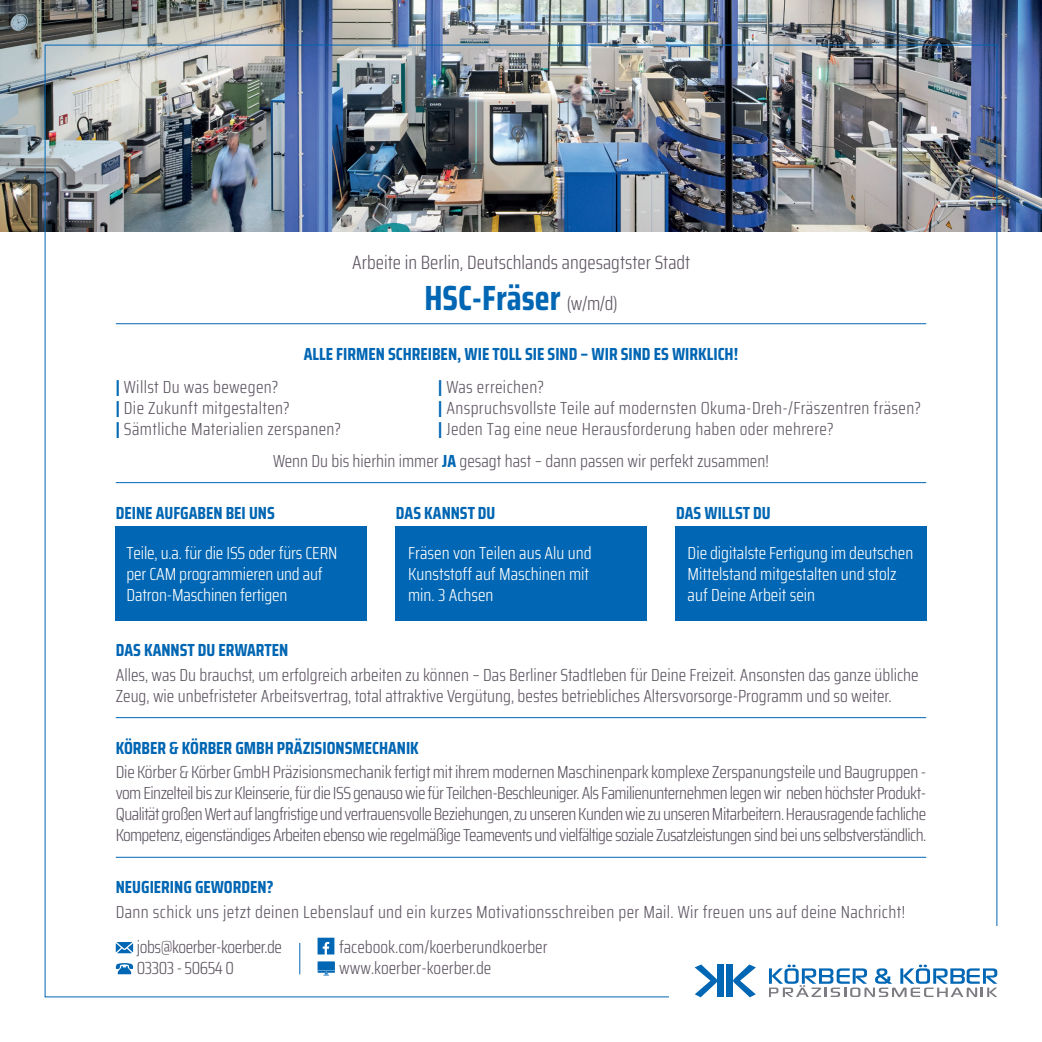
<style>
.page{position:relative;width:1042px;height:1042px;background:#fff}
.page>*{position:absolute;margin:0;border:0;box-sizing:border-box;transform-origin:0 0}
.t1{font:700 35px "Saira Condensed";color:#0166b3}
.t2{font:300 19.25px "Saira Condensed";color:#5f5663}
.t3{font:300 17.5px/21px "Saira Condensed";color:#5f5663}
.t4{font:300 17.5px "Saira Condensed";letter-spacing:.02em;color:#5f5663}
.t5{font:300 17.5px/21px "Saira Condensed";color:#fff}
.t6{font:700 17.5px "Saira Condensed";color:#0166b3}
.t7{font:300 17.5px "Saira Condensed";letter-spacing:-.025em;color:#5f5663}
.s1{font-weight:300;font-size:19.25px;color:#5f5663}
.s2{font-weight:700;color:#0166b3}
</style>
<div class="page">
<img style="left:0;top:0;width:1042px;height:231px">
<hr style="left:116px;top:323px;width:810px;height:1px;background:#0166b3">
<hr style="left:116px;top:482px;width:810px;height:1px;background:#0166b3">
<div style="left:116px;top:526px;width:251px;height:94px;background:#0166b3"></div>
<div style="left:395px;top:526px;width:252px;height:94px;background:#0166b3"></div>
<div style="left:675px;top:526px;width:251px;height:94px;background:#0166b3"></div>
<hr style="left:116px;top:857px;width:810px;height:1px;background:#0166b3">
<hr style="left:116px;top:717px;width:810px;height:1px;background:#0166b3">
<hr style="left:299px;top:943px;width:1px;height:31px;background:#0166b3">
<svg style="left:116px;top:942px;width:17px;height:11px"></svg>
<svg style="left:317px;top:937px;width:17px;height:17px"></svg>
<svg style="left:116px;top:963px;width:17px;height:11px"></svg>
<svg style="left:317px;top:961px;width:18px;height:14px"></svg>
<div style="left:726px;top:964px;width:7px;height:33px;background:#0166b3"></div>
<svg style="left:733px;top:964px;width:23px;height:33px"></svg>
<div style="left:717px;top:964px;width:7px;height:33px;background:#0166b3"></div>
<svg style="left:694px;top:964px;width:23px;height:33px"></svg>
<svg style="left:769px;top:964px;width:228px;height:33px"></svg>
<p class="t2" style="left:352px;top:248px;width:340px">Arbeite in Berlin, Deutschlands angesagtster Stadt</p>
<h1 class="t1" style="left:424px;top:271px;width:195px">HSC-Fräser <span class="s1">(w/m/d)</span></h1>
<p class="t6" style="left:304px;top:340px;width:436px">ALLE FIRMEN SCHREIBEN, WIE TOLL SIE SIND – WIR SIND ES WIRKLICH!</p>
<p class="t4" style="left:116px;top:374px;width:164px"><span class="s2">|</span> Willst Du was bewegen?</p>
<p class="t4" style="left:438px;top:374px;width:107px"><span class="s2">|</span> Was erreichen?</p>
<p class="t4" style="left:116px;top:395px;width:175px"><span class="s2">|</span> Die Zukunft mitgestalten?</p>
<p class="t4" style="left:438px;top:395px;width:484px"><span class="s2">|</span> Anspruchsvollste Teile auf modernsten Okuma-Dreh-/Fräszentren fräsen?</p>
<p class="t4" style="left:116px;top:416px;width:227px"><span class="s2">|</span> Sämtliche Materialien zerspanen?</p>
<p class="t3" style="left:273px;top:413px;width:562px;line-height:31.5px;text-indent:165px"><span class="s2">|</span> Jeden Tag eine neue Herausforderung haben oder mehrere?<br>Wenn Du bis hierhin immer <span class="s2">JA</span> gesagt hast – dann passen wir perfekt zusammen!</p>
<p class="t6" style="left:116px;top:499px;width:160px">DEINE AUFGABEN BEI UNS</p>
<p class="t6" style="left:396px;top:499px;width:101px">DAS KANNST DU</p>
<p class="t6" style="left:676px;top:499px;width:96px">DAS WILLST DU</p>
<p class="t5" style="left:126px;top:542px;width:212px">Teile, u.a. für die ISS oder fürs CERN per CAM programmieren und auf<br>Datron-Maschinen fertigen</p>
<p class="t5" style="left:408px;top:542px;width:185px">Fräsen von Teilen aus Alu und<br>Kunststoff auf Maschinen mit min. 3 Achsen</p>
<p class="t5" style="left:687px;top:542px;width:227px">Die digitalste Fertigung im deutschen<br>Mittelstand mitgestalten und stolz auf Deine Arbeit sein</p>
<p class="t6" style="left:116px;top:636px;width:174px">DAS KANNST DU ERWARTEN</p>
<p class="t3" style="left:116px;top:663px;width:804px">Alles, was Du brauchst, um erfolgreich arbeiten zu können – Das Berliner Stadtleben für Deine Freizeit. Ansonsten das ganze übliche<br>Zeug, wie unbefristeter Arbeitsvertrag, total attraktive Vergütung, bestes betriebliches Altersvorsorge-Programm und so weiter.</p>
<p class="t6" style="left:116px;top:734px;width:305px">KÖRBER &amp; KÖRBER GMBH PRÄZISIONSMECHANIK</p>
<p class="t3" style="left:116px;top:761px;width:812px;text-align:justify">Die Körber &amp; Körber GmbH Präzisionsmechanik fertigt mit ihrem modernen Maschinenpark komplexe Zerspanungsteile und Baugruppen - vom Einzelteil bis zur Kleinserie, für die ISS genauso wie für Teilchen-Beschleuniger. Als Familienunternehmen legen wir neben höchster Produkt-Qualität großen Wert auf langfristige und vertrauensvolle Beziehungen, zu unseren Kunden wie zu unseren Mitarbeitern. Herausragende fachliche Kompetenz, eigenständiges Arbeiten ebenso wie regelmäßige Teamevents und vielfältige soziale Zusatzleistungen sind bei uns selbstverständlich.</p>
<p class="t6" style="left:116px;top:874px;width:159px">NEUGIERING GEWORDEN?</p>
<p class="t4" style="left:116px;top:899px;width:791px">Dann schick uns jetzt deinen Lebenslauf und ein kurzes Motivationsschreiben per Mail. Wir freuen uns auf deine Nachricht!</p>
<p class="t7" style="left:137px;top:934px;width:147px">jobs@koerber-koerber.de</p>
<p class="t3" style="left:339px;top:936px;width:210px">facebook.com/koerberundkoerber</p>
<p class="t7" style="left:137px;top:955px;width:99px">03303 - 50654 0</p>
<p class="t3" style="left:339px;top:957px;width:154px">www.koerber-koerber.de</p>
</div>
